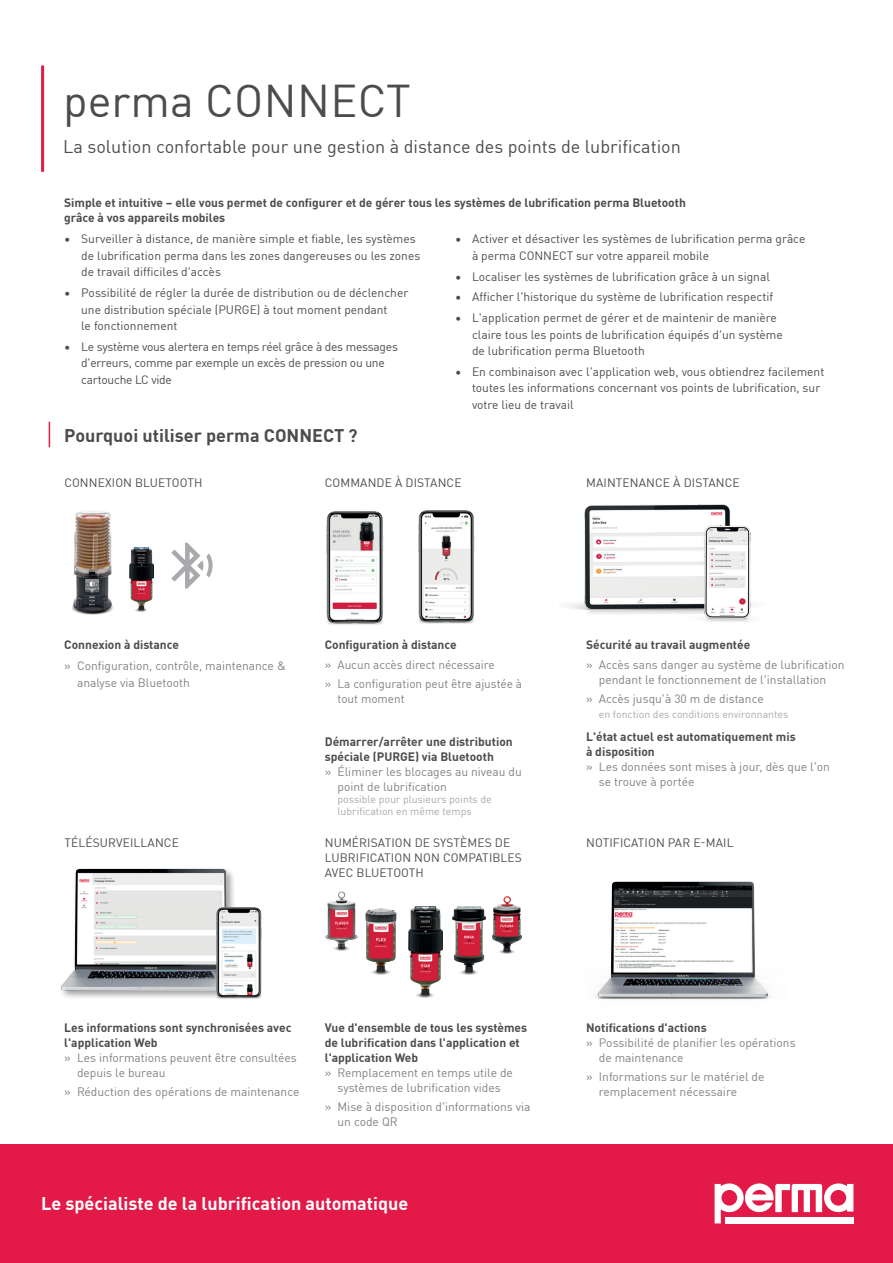
<style>
.page{position:relative;width:893px;height:1263px;background:#fff}
.page>*{position:absolute;margin:0;border:0;box-sizing:border-box;transform-origin:0 0}
.t1{font:45px "DIN Pro";color:#4b4c4d}
.t2{font:18px "DIN Pro";color:#4b4c4d}
.t3{font:700 18px "DIN Pro";color:#fff}
.t4{font:700 18px "DIN Pro";color:#4b4c4d}
.t5{font:12px/16.5px "DIN Pro";color:#4b4c4d}
.t6{font:12px/15px "DIN Pro";color:#808285}
.t7{font:700 12px/15px "DIN Pro";color:#4b4c4d}
.t8{font:12px/16.5px "DIN Pro";letter-spacing:-.02em;color:#4b4c4d}
.t9{font:10.5px/12px "DIN Pro";color:#a8a9ad}
</style>
<div class="page">
<div style="left:0;top:1144px;width:893px;height:119px;background:#e31a47"></div>
<svg style="left:715px;top:1183px;width:138px;height:40px"></svg>
<img style="left:326px;top:512px;width:58px;height:113px">
<svg style="left:49px;top:422px;width:1px;height:25px"></svg>
<svg style="left:171px;top:543px;width:42px;height:45px"></svg>
<img style="left:72px;top:511px;width:41px;height:104px">
<img style="left:130px;top:547px;width:24px;height:65px">
<img style="left:595px;top:881px;width:175px;height:119px">
<img style="left:326px;top:892px;width:32px;height:58px">
<img style="left:365px;top:908px;width:32px;height:67px">
<img style="left:453px;top:906px;width:32px;height:68px">
<img style="left:493px;top:896px;width:28px;height:58px">
<img style="left:409px;top:907px;width:34px;height:90px">
<hr style="left:41px;top:65px;width:3px;height:107px;background:#e31a47">
<img style="left:568px;top:504px;width:183px;height:118px">
<img style="left:418px;top:511px;width:57px;height:113px">
<img style="left:61px;top:868px;width:197px;height:130px">
<img style="left:215px;top:908px;width:47px;height:91px">
<h1 class="t1" style="left:63px;top:66px;width:349px">perma CONNECT</h1>
<h2 class="t2" style="left:63px;top:133px;width:619px">La solution confortable pour une gestion à distance des points de lubrification</h2>
<p class="t7" style="left:64px;top:195px;width:623px">Simple et intuitive – elle vous permet de configurer et de gérer tous les systèmes de lubrification perma Bluetooth grâce à vos appareils mobiles</p>
<p class="t5" style="left:81px;top:230px;width:341px;text-indent:-17px">• Surveiller à distance, de manière simple et fiable, les systèmes de lubrification perma dans les zones dangereuses ou les zones de travail difficiles d'accès</p>
<p class="t5" style="left:81px;top:284px;width:329px;text-indent:-17px">• Possibilité de régler la durée de distribution ou de déclencher une distribution spéciale (PURGE) à tout moment pendant<br>le fonctionnement</p>
<p class="t8" style="left:81px;top:337px;width:318px;text-indent:-17px">• Le système vous alertera en temps réel grâce à des messages d'erreurs, comme par exemple un excès de pression ou une cartouche LC vide</p>
<p class="t5" style="left:472px;top:230px;width:335px;text-indent:-17px">• Activer et désactiver les systèmes de lubrification perma grâce à perma CONNECT sur votre appareil mobile</p>
<p class="t5" style="left:455px;top:267px;width:316px">• Localiser les systèmes de lubrification grâce à un signal</p>
<p class="t5" style="left:455px;top:288px;width:320px">• Afficher l'historique du système de lubrification respectif</p>
<p class="t5" style="left:472px;top:309px;width:312px;text-indent:-17px">• L'application permet de gérer et de maintenir de manière claire tous les points de lubrification équipés d'un système de lubrification perma Bluetooth</p>
<p class="t5" style="left:472px;top:362px;width:354px;text-indent:-17px">• En combinaison avec l'application web, vous obtiendrez facilement toutes les informations concernant vos points de lubrification, sur votre lieu de travail</p>
<h2 class="t4" style="left:64px;top:421px;width:295px">Pourquoi utiliser perma CONNECT ?</h2>
<p class="t5" style="left:64px;top:473px;width:140px">CONNEXION BLUETOOTH</p>
<p class="t5" style="left:325px;top:473px;width:138px">COMMANDE À DISTANCE</p>
<p class="t5" style="left:586px;top:473px;width:155px">MAINTENANCE À DISTANCE</p>
<p class="t7" style="left:64px;top:637px;width:116px">Connexion à distance</p>
<p class="t6" style="left:77px;top:657px;width:210px;line-height:16.5px;text-indent:-13px">» Configuration, contrôle, maintenance &amp; analyse via Bluetooth</p>
<p class="t7" style="left:325px;top:637px;width:133px">Configuration à distance</p>
<p class="t6" style="left:325px;top:654px;width:199px;line-height:19.2px">» Aucun accès direct nécessaire<br>» La configuration peut être ajustée à</p>
<p class="t6" style="left:338px;top:690px;width:69px">tout moment</p>
<p class="t7" style="left:325px;top:733px;width:189px">Démarrer/arrêter une distribution spéciale (PURGE) via Bluetooth</p>
<p class="t6" style="left:338px;top:763px;width:186px;text-indent:-13px">» Éliminer les blocages au niveau du point de lubrification</p>
<p class="t9" style="left:338px;top:792px;width:156px">possible pour plusieurs points de lubrification en même temps</p>
<p class="t7" style="left:586px;top:637px;width:166px">Sécurité au travail augmentée</p>
<p class="t6" style="left:586px;top:656px;width:260px;text-align:center">» Accès sans danger au système de lubrification pendant le fonctionnement de l'installation</p>
<p class="t6" style="left:586px;top:690px;width:179px">» Accès jusqu'à 30 m de distance</p>
<p class="t9" style="left:599px;top:707px;width:191px">en fonction des conditions environnantes</p>
<p class="t7" style="left:586px;top:729px;width:211px">L'état actuel est automatiquement mis à disposition</p>
<p class="t6" style="left:599px;top:759px;width:233px;text-indent:-13px">» Les données sont mises à jour, dès que l'on se trouve à portée</p>
<p class="t5" style="left:64px;top:834px;width:116px">TÉLÉSURVEILLANCE</p>
<p class="t5" style="left:325px;top:834px;width:199px;line-height:15px">NUMÉRISATION DE SYSTÈMES DE<br>LUBRIFICATION NON COMPATIBLES<br>AVEC BLUETOOTH</p>
<p class="t5" style="left:586px;top:834px;width:149px">NOTIFICATION PAR E-MAIL</p>
<p class="t7" style="left:64px;top:1019px;width:229px">Les informations sont synchronisées avec l'application Web</p>
<p class="t6" style="left:77px;top:1049px;width:221px;text-indent:-13px">» Les informations peuvent être consultées depuis le bureau</p>
<p class="t6" style="left:64px;top:1083px;width:237px">» Réduction des opérations de maintenance</p>
<p class="t7" style="left:325px;top:1019px;width:204px">Vue d'ensemble de tous les systèmes de lubrification dans l'application et l'application Web</p>
<p class="t6" style="left:325px;top:1064px;width:190px;text-align:center">» Remplacement en temps utile de systèmes de lubrification vides</p>
<p class="t6" style="left:338px;top:1098px;width:195px;text-indent:-13px">» Mise à disposition d'informations via un code QR</p>
<h2 class="t3" style="left:41px;top:1190px;width:369px">Le spécialiste de la lubrification automatique</h2>
<p class="t7" style="left:586px;top:1019px;width:122px">Notifications d'actions</p>
<p class="t6" style="left:599px;top:1034px;width:198px;text-indent:-13px">» Possibilité de planifier les opérations de maintenance</p>
<p class="t6" style="left:599px;top:1068px;width:167px;text-indent:-13px">» Informations sur le matériel de remplacement nécessaire</p>
</div>
